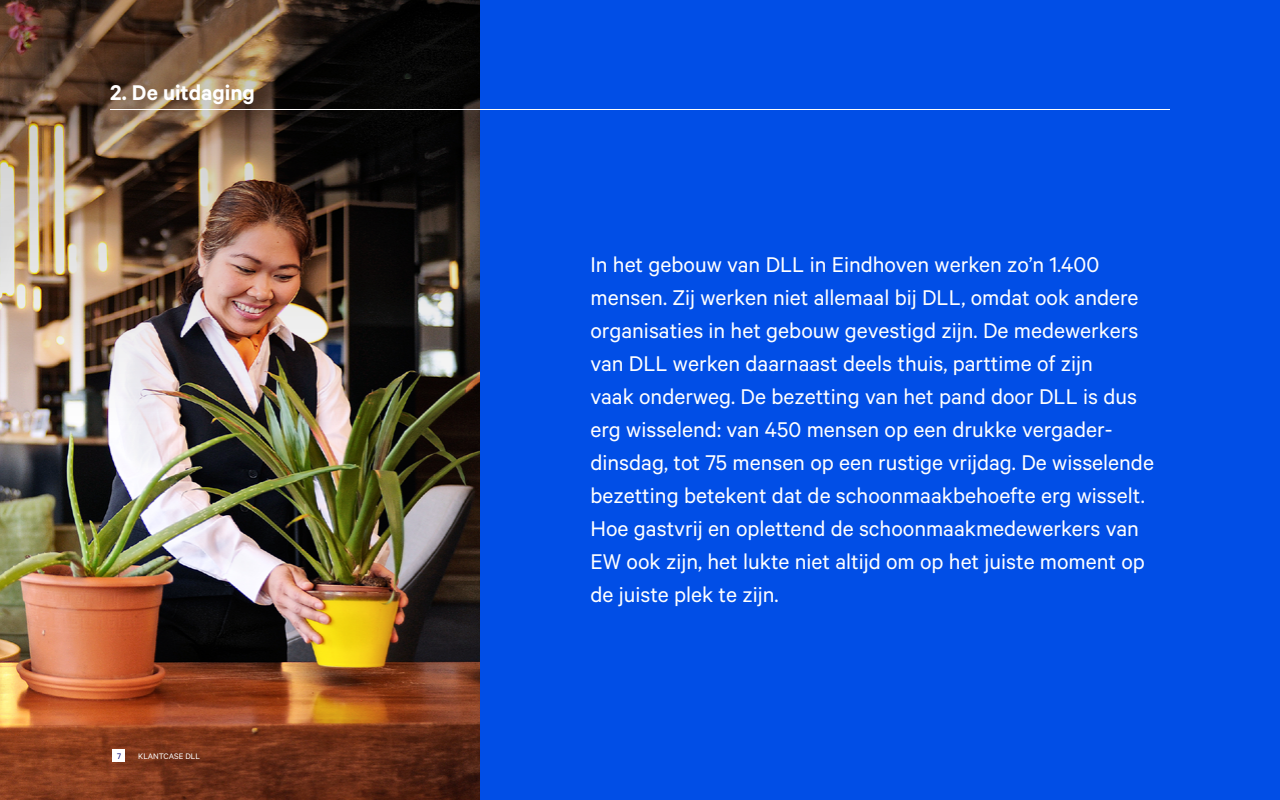
<style>
.page{position:relative;width:1280px;height:800px;background:#fff}
.page>*{position:absolute;margin:0;border:0;box-sizing:border-box;transform-origin:0 0}
.t1{font:24px/33px "Calibre";color:#fff}
.t2{font:600 24px "Calibre";color:#fff}
.t3{font:9px "Calibre";color:#fff}
.t4{font:9px "Calibre";color:#000072}
</style>
<div class="page">
<img style="left:0;top:464px;width:480px;height:336px">
<div style="left:480px;top:0;width:800px;height:800px;background:#014ee6"></div>
<img style="left:0;top:0;width:480px;height:464px">
<hr style="left:110px;top:109px;width:371px;height:1px;background:#fff">
<hr style="left:480px;top:109px;width:690px;height:1px;background:#fff">
<div style="left:113px;top:750px;width:12px;height:12px;background:#fff"></div>
<p class="t2" style="left:110px;top:78px;width:146px">2. De uitdaging</p>
<p class="t4" style="left:117px;top:751px;width:5px">7</p>
<p class="t3" style="left:138px;top:751px;width:63px">KLANTCASE DLL</p>
<p class="t1" style="left:590px;top:247px;width:565px">In het gebouw van DLL in Eindhoven werken zo’n 1.400 mensen. Zij werken niet allemaal bij DLL, omdat ook andere organisaties in het gebouw gevestigd zijn. De medewerkers van DLL werken daarnaast deels thuis, parttime of zijn<br>vaak onderweg. De bezetting van het pand door DLL is dus erg wisselend: van 450 mensen op een drukke vergader&shy;dinsdag, tot 75 mensen op een rustige vrijdag. De wisselende bezetting betekent dat de schoonmaakbehoefte erg wisselt.<br>Hoe gastvrij en oplettend de schoonmaakmedewerkers van EW ook zijn, het lukte niet altijd om op het juiste moment op de juiste plek te zijn.</p>
</div>
